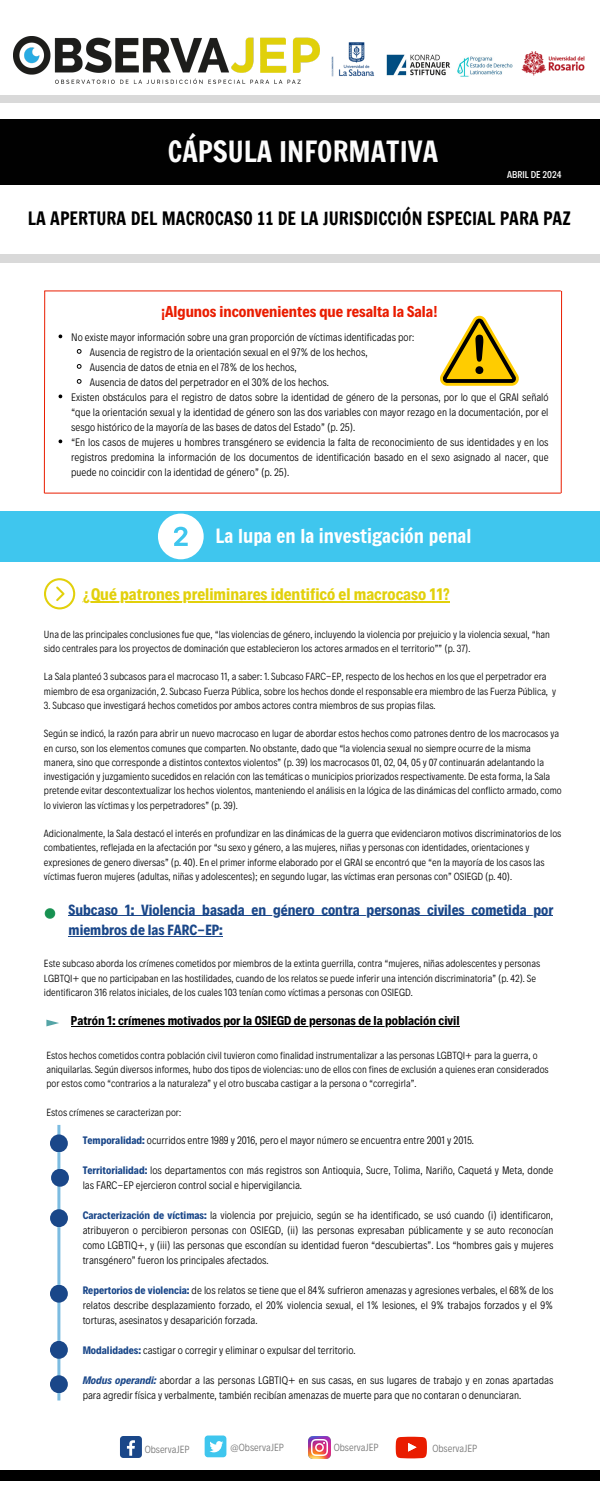
<style>
.page{position:relative;width:600px;height:1500px;background:#fff}
.page>*{position:absolute;margin:0;border:0;box-sizing:border-box;transform-origin:0 0}
.t1{font:28px "Francois One";color:#fcfcfc}
.t2{font:19px "Francois One";color:#fff}
.t3{font:17.8px "Francois One";color:#000}
.t4{font:700 17px "Decalotype";color:#e2d00b}
.t5{font:700 16px "Decalotype";color:#e91d00}
.t6{font:700 15px/20.2px "Decalotype";color:#1a4789}
.t7{font:700 13px "Decalotype";color:#000}
.t8{font:300 11px/15px "Decalotype";color:#000}
.t9{font:300 10.5px/14.2px "Decalotype";color:#000}
.t10{font:300 10.5px "Decalotype";color:#737373}
.t11{font:500 10px "Decalotype";color:#fcfcfc}
.s1{font-weight:700;color:#1a4789}
.s2{font-weight:700;font-style:italic;color:#1a4789}
</style>
<div class="page">
<div style="left:0;top:96px;width:600px;height:6px;background:#d9d9d9"></div>
<img style="left:331px;top:42px;width:44px;height:35px">
<img style="left:521px;top:51px;width:64px;height:25px">
<div style="left:0;top:119px;width:600px;height:66px;background:#010101"></div>
<div style="left:0;top:255px;width:600px;height:8px;background:#d9d9d9"></div>
<img style="left:13px;top:37px;width:306px;height:46px">
<div style="left:0;top:1471px;width:600px;height:9px;background:#000"></div>
<div style="left:120px;top:1436px;width:22px;height:22px;background:#1a4789;border-radius:3px"></div>
<svg style="left:127px;top:1440px;width:8px;height:16px"></svg>
<div style="left:205px;top:1436px;width:21px;height:21px;background:#3fc6ee;border-radius:3px"></div>
<svg style="left:209px;top:1441px;width:14px;height:11px"></svg>
<img style="left:308px;top:1437px;width:22px;height:21px">
<svg style="left:396px;top:1437px;width:31px;height:21px"></svg>
<img style="left:387px;top:54px;width:125px;height:22px">
<div style="left:0;top:511px;width:600px;height:51px;background:#3fc6ee"></div>
<svg style="left:158px;top:514px;width:46px;height:45px"></svg>
<svg style="left:76px;top:349px;width:6px;height:5px"></svg>
<svg style="left:76px;top:364px;width:6px;height:5px"></svg>
<svg style="left:76px;top:379px;width:6px;height:5px"></svg>
<hr style="left:44px;top:493px;width:517px;height:1px;background:#e91d00">
<hr style="left:44px;top:291px;width:517px;height:1px;background:#e91d00">
<svg style="left:44px;top:290px;width:1px;height:204px"></svg>
<svg style="left:560px;top:290px;width:2px;height:204px"></svg>
<svg style="left:440px;top:315px;width:79px;height:71px"></svg>
<svg style="left:44px;top:578px;width:31px;height:31px"></svg>
<hr style="left:83px;top:602px;width:367px;height:1px;background:#e2d00b">
<svg style="left:45px;top:908px;width:10px;height:11px"></svg>
<hr style="left:69px;top:916px;width:484px;height:1px;background:#1a4789">
<hr style="left:69px;top:936px;width:154px;height:1px;background:#1a4789">
<svg style="left:46px;top:1020px;width:13px;height:6px"></svg>
<hr style="left:71px;top:1026px;width:389px;height:1px;background:#000">
<hr style="left:57px;top:1125px;width:3px;height:276px;background:#7cbce1">
<div style="left:51px;top:1169px;width:18px;height:18px;background:#1a4789;border-radius:50%"></div>
<div style="left:50px;top:1134px;width:18px;height:18px;background:#1a4789;border-radius:50%"></div>
<div style="left:50px;top:1341px;width:18px;height:18px;background:#1a4789;border-radius:50%"></div>
<div style="left:50px;top:1209px;width:18px;height:18px;background:#1a4789;border-radius:50%"></div>
<div style="left:50px;top:1285px;width:18px;height:18px;background:#1a4789;border-radius:50%"></div>
<div style="left:50px;top:1375px;width:18px;height:18px;background:#1a4789;border-radius:50%"></div>
<h1 class="t1" style="left:168px;top:132px;width:272px">CÁPSULA INFORMATIVA</h1>
<p class="t11" style="left:507px;top:168px;width:56px">ABRIL DE 2024</p>
<h3 class="t3" style="left:28px;top:206px;width:545px">LA APERTURA DEL MACROCASO 11 DE LA JURISDICCIÓN ESPECIAL PARA PAZ</h3>
<h3 class="t5" style="left:161px;top:301px;width:278px">¡Algunos inconvenientes que resalta la Sala!</h3>
<p class="t8" style="left:71px;top:329px;width:344px">No existe mayor información sobre una gran proporción de víctimas identificadas por:</p>
<p class="t8" style="left:90px;top:344px;width:279px">Ausencia de registro de la orientación sexual en el 97% de los hechos,</p>
<p class="t8" style="left:90px;top:359px;width:209px">Ausencia de datos de etnia en el 78% de los hechos,</p>
<p class="t8" style="left:90px;top:374px;width:240px">Ausencia de datos del perpetrador en el 30% de los hechos.</p>
<p class="t8" style="left:71px;top:389px;width:479px">Existen obstáculos para el registro de datos sobre la identidad de género de la personas, por lo que el GRAI señaló</p>
<p class="t8" style="left:71px;top:404px;width:479px">“que la orientación sexual y la identidad de género son las dos variables con mayor rezago en la documentación, por el</p>
<p class="t8" style="left:71px;top:419px;width:285px">sesgo histórico de la mayoría de las bases de datos del Estado” (p. 25).</p>
<p class="t8" style="left:71px;top:434px;width:479px">“En los casos de mujeres u hombres transgénero se evidencia la falta de reconocimiento de sus identidades y en los</p>
<p class="t8" style="left:71px;top:449px;width:479px">registros predomina la información de los documentos de identificación basado en el sexo asignado al nacer, que</p>
<p class="t8" style="left:71px;top:464px;width:219px">puede no coincidir con la identidad de género” (p. 25).</p>
<h2 class="t2" style="left:216px;top:522px;width:257px">La lupa en la investigación penal</h2>
<h3 class="t4" style="left:83px;top:583px;width:369px">¿Qué patrones preliminares identificó el macrocaso 11?</h3>
<p class="t9" style="left:44px;top:626px;width:507px">Una de las principales conclusiones fue que, “las violencias de género, incluyendo la violencia por prejuicio y la violencia sexual, “han sido centrales para los proyectos de dominación que establecieron los actores armados en el territorio”” (p. 37).</p>
<p class="t9" style="left:44px;top:669px;width:514px">La Sala planteó 3 subcasos para el macrocaso 11, a saber: 1. Subcaso FARC-EP, respecto de los hechos en los que el perpetrador era miembro de esa organización, 2. Subcaso Fuerza Pública, sobre los hechos donde el responsable era miembro de las Fuerza Pública, y</p>
<p class="t9" style="left:44px;top:697px;width:393px">3. Subcaso que investigará hechos cometidos por ambos actores contra miembros de sus propias filas.</p>
<p class="t9" style="left:44px;top:726px;width:519px">Según se indicó, la razón para abrir un nuevo macrocaso en lugar de abordar estos hechos como patrones dentro de los macrocasos ya en curso, son los elementos comunes que comparten. No obstante, dado que “la violencia sexual no siempre ocurre de la misma manera, sino que corresponde a distintos contextos violentos” (p. 39) los macrocasos 01, 02, 04, 05 y 07 continuarán adelantando la investigación y juzgamiento sucedidos en relación con las temáticas o municipios priorizados respectivamente. De esta forma, la Sala pretende evitar descontextualizar los hechos violentos, manteniendo el análisis en la lógica de las dinámicas del conflicto armado, como lo vivieron las víctimas y los perpetradores” (p. 39).</p>
<p class="t9" style="left:44px;top:826px;width:519px">Adicionalmente, la Sala destacó el interés en profundizar en las dinámicas de la guerra que evidenciaron motivos discriminatorios de los combatientes, reflejada en la afectación por “su sexo y género, a las mujeres, niñas y personas con identidades, orientaciones y expresiones de genero diversas” (p. 40). En el primer informe elaborado por el GRAI se encontró que “en la mayoría de los casos las víctimas fueron mujeres (adultas, niñas y adolescentes); en segundo lugar, las víctimas eran personas con” OSIEGD (p. 40).</p>
<h3 class="t6" style="left:69px;top:899px;width:486px">Subcaso 1: Violencia basada en género contra personas civiles cometida por miembros de las FARC-EP:</h3>
<p class="t9" style="left:44px;top:956px;width:498px">Este subcaso aborda los crímenes cometidos por miembros de la extinta guerrilla, contra “mujeres, niñas adolescentes y personas<br>LGBTQI+ que no participaban en las hostilidades, cuando de los relatos se puede inferir una intención discriminatoria” (p. 42). Se identificaron 316 relatos iniciales, de los cuales 103 tenían como víctimas a personas con OSIEGD.</p>
<p class="t7" style="left:71px;top:1012px;width:390px">Patrón 1: crímenes motivados por la OSIEGD de personas de la población civil</p>
<p class="t9" style="left:46px;top:1047px;width:504px">Estos hechos cometidos contra población civil tuvieron como finalidad instrumentalizar a las personas LGBTQI+ para la guerra, o aniquilarlas. Según diversos informes, hubo dos tipos de violencias: uno de ellos con fines de exclusión a quienes eran considerados por estos como “contrarios a la naturaleza” y el otro buscaba castigar a la persona o “corregirla”.</p>
<p class="t9" style="left:46px;top:1104px;width:136px">Estos crímenes se caracterizan por:</p>
<p class="t8" style="left:83px;top:1132px;width:393px"><span class="s1">Temporalidad:</span> ocurridos entre 1989 y 2016, pero el mayor número se encuentra entre 2001 y 2015.</p>
<p class="t8" style="left:83px;top:1162px;width:472px"><span class="s1">Territorialidad:</span> los departamentos con más registros son Antioquia, Sucre, Tolima, Nariño, Caquetá y Meta, donde las FARC-EP ejercieron control social e hipervigilancia.</p>
<p class="t8" style="left:83px;top:1207px;width:472px;text-align:justify"><span class="s1">Caracterización de víctimas:</span> la violencia por prejuicio, según se ha identificado, se usó cuando (i) identificaron, atribuyeron o percibieron personas con OSIEGD, (ii) las personas expresaban públicamente y se auto reconocían como LGBTIQ+, y (iii) las personas que escondían su identidad fueron “descubiertas”. Los “hombres gais y mujeres transgénero” fueron los principales afectados.</p>
<p class="t8" style="left:83px;top:1282px;width:472px;text-align:justify"><span class="s1">Repertorios de violencia:</span> de los relatos se tiene que el 84% sufrieron amenazas y agresiones verbales, el 68% de los relatos describe desplazamiento forzado, el 20% violencia sexual, el 1% lesiones, el 9% trabajos forzados y el 9% torturas, asesinatos y desaparición forzada.</p>
<p class="t8" style="left:83px;top:1342px;width:274px"><span class="s1">Modalidades:</span> castigar o corregir y eliminar o expulsar del territorio.</p>
<p class="t8" style="left:83px;top:1372px;width:472px"><span class="s2">Modus operandi:</span> abordar a las personas LGBTIQ+ en sus casas, en sus lugares de trabajo y en zonas apartadas para agredir física y verbalmente, también recibían amenazas de muerte para que no contaran o denunciaran.</p>
<p class="t10" style="left:145px;top:1443px;width:46px">ObservaJEP</p>
<p class="t10" style="left:334px;top:1440px;width:46px">ObservaJEP</p>
<p class="t10" style="left:230px;top:1440px;width:55px">@ObservaJEP</p>
<p class="t10" style="left:432px;top:1441px;width:46px">ObservaJEP</p>
</div>
